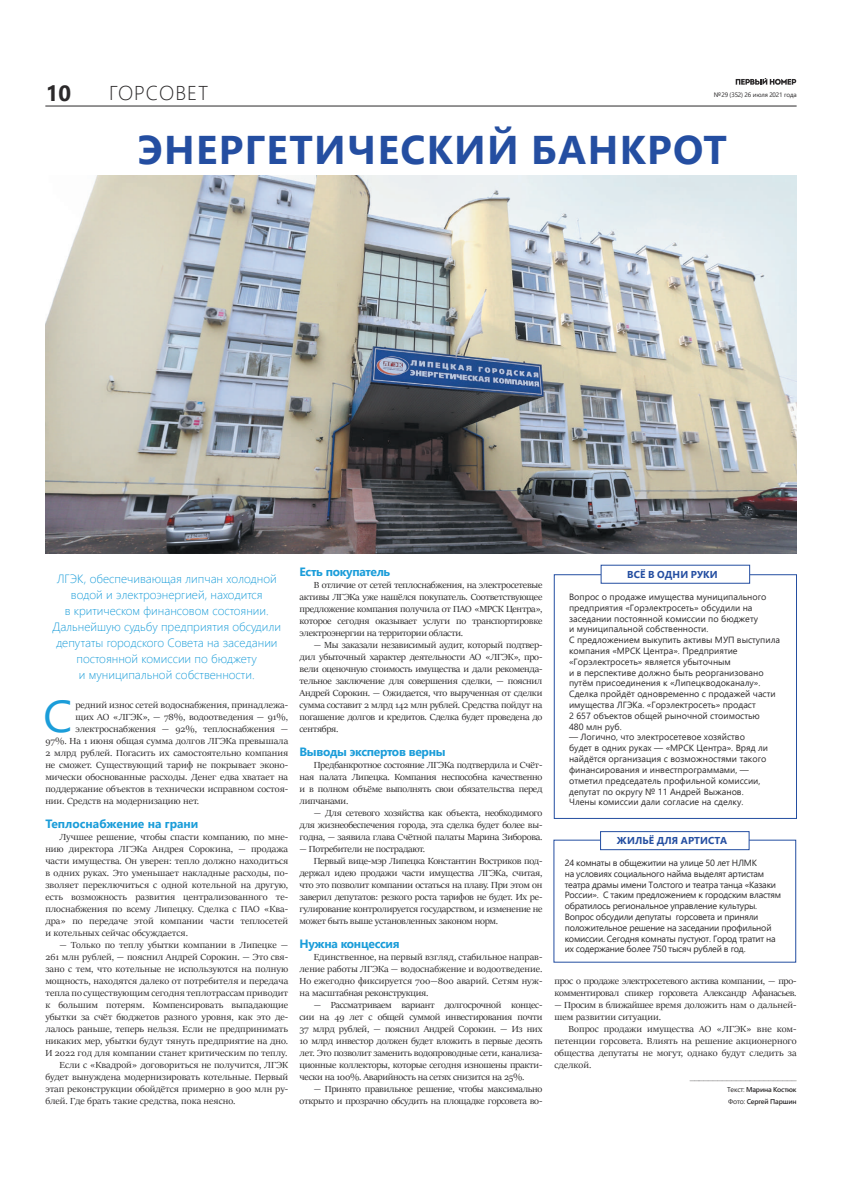
<style>
.page{position:relative;width:842px;height:1191px;background:#fff}
.page>*{position:absolute;margin:0;border:0;box-sizing:border-box;transform-origin:0 0}
.t1{font:44.5px "Segoe UI";color:#1b9dd9;scale:1.07 1}
.t2{font:700 40px "Segoe UI";letter-spacing:.035em;color:#244ea1}
.t3{font:700 22px "Segoe UI";color:#2b292a}
.t4{font:300 20px "Segoe UI";letter-spacing:.045em;color:#2b292a}
.t5{font:300 12px/16px "Segoe UI";color:#1b9dd9;text-align:center}
.t6{font:700 12px "Segoe UI";letter-spacing:-.025em;color:#1b9dd9}
.t7{font:700 12px "Segoe UI";color:#1b9dd9}
.t8{font:700 10px "Segoe UI";letter-spacing:.01em;color:#244ea1}
.t9{font:9.9px/12px "Sitka Banner";color:#2b292a;text-align:justify;scale:1.07 1}
.t10{font:9.9px/12px "Sitka Banner";letter-spacing:-.025em;color:#2b292a;text-align:right;scale:1.07 1}
.t11{font:9px/10.8px "Segoe UI";color:#2b292a}
.t12{font:9px/10.8px "Segoe UI";letter-spacing:-.025em;color:#2b292a}
.t13{font:600 7px/12px "Segoe UI";letter-spacing:-.025em;color:#2b292a}
.t14{font:6.4px "Segoe UI";letter-spacing:-.025em;color:#2b292a}
.s1{font-weight:400}
</style>
<div class="page">
<hr style="left:45px;top:105px;width:752px;height:1px;background:#2b292a">
<svg style="left:736px;top:78px;width:60px;height:7px"></svg>
<img style="left:45px;top:176px;width:752px;height:377px">
<div style="left:554px;top:574px;width:243px;height:245px;border:1px solid #244ea1"></div>
<div style="left:601px;top:565px;width:149px;height:18px;background:#fff"></div>
<div style="left:601px;top:564px;width:149px;height:20px;border:1px solid #244ea1"></div>
<div style="left:600px;top:831px;width:150px;height:19px;border:1px solid #244ea1"></div>
<h3 class="t3" style="left:46px;top:72px;width:27px">10</h3>
<h3 class="t4" style="left:109px;top:74px;width:100px">ГОРСОВЕТ</h3>
<p class="t14" style="left:714px;top:89px;width:84px">№ 29 (352) 26 июля 2021 года</p>
<h2 class="t2" style="left:138px;top:112px;width:590px">ЭНЕРГЕТИЧЕСКИЙ БАНКРОТ</h2>
<p class="t5" style="left:52px;top:569px;width:230px">ЛГЭК, обеспечивающая липчан холодной водой и электроэнергией, находится<br>в критическом финансовом состоянии.<br>Дальнейшую судьбу предприятия обсудили депутаты городского Совета на заседании постоянной комиссии по бюджету<br>и муниципальной собственности.</p>
<h1 class="t1" style="left:43px;top:674px;width:29px">С</h1>
<p class="t9" style="left:75px;top:699px;width:200px">редний износ сетей водоснабжения, принадлежа-</p>
<p class="t9" style="left:75px;top:711px;width:200px">щих АО «ЛГЭК», — 78%, водоотведения — 91%,</p>
<p class="t9" style="left:75px;top:723px;width:200px">электроснабжения — 92%, теплоснабжения —</p>
<p class="t9" style="left:45px;top:735px;width:228px">97%. На 1 июня общая сумма долгов ЛГЭКа превышала</p>
<p class="t9" style="left:45px;top:747px;width:228px">2 млрд рублей. Погасить их самостоятельно компания</p>
<p class="t9" style="left:45px;top:759px;width:228px">не сможет. Существующий тариф не покрывает эконо-</p>
<p class="t9" style="left:45px;top:771px;width:228px">мически обоснованные расходы. Денег едва хватает на</p>
<p class="t9" style="left:45px;top:783px;width:228px">поддержание объектов в технически исправном состоя-</p>
<p class="t9" style="left:45px;top:795px;width:145px">нии. Средств на модернизацию нет.</p>
<p class="t7" style="left:45px;top:812px;width:154px">Теплоснабжение на грани</p>
<p class="t9" style="left:45px;top:831px;width:228px;text-indent:14px">Лучшее решение, чтобы спасти компанию, по мне&shy;нию директора ЛГЭКа Андрея Сорокина, — продажа части имущества. Он уверен: тепло должно находиться в одних руках. Это уменьшает накладные расходы, по&shy;зволяет переключиться с одной котельной на другую, есть возможность развития централизованного те&shy;плоснабжения по всему Липецку. Сделка с ПАО «Ква&shy;дра» по передаче этой компании части теплосетей и котельных сейчас обсуждается.</p>
<p class="t9" style="left:60px;top:939px;width:215px">— Только по теплу убытки компании в Липецке —</p>
<p class="t9" style="left:45px;top:951px;width:228px">261 млн рублей, — пояснил Андрей Сорокин. — Это свя-</p>
<p class="t9" style="left:45px;top:963px;width:228px">зано с тем, что котельные не используются на полную</p>
<p class="t9" style="left:45px;top:975px;width:228px">мощность, находятся далеко от потребителя и передача</p>
<p class="t9" style="left:45px;top:987px;width:228px">тепла по существующим сегодня теплотрассам приводит</p>
<p class="t9" style="left:45px;top:999px;width:228px">к большим потерям. Компенсировать выпадающие</p>
<p class="t9" style="left:45px;top:1011px;width:228px">убытки за счёт бюджетов разного уровня, как это де-</p>
<p class="t9" style="left:45px;top:1023px;width:228px">лалось раньше, теперь нельзя. Если не предпринимать</p>
<p class="t9" style="left:45px;top:1035px;width:228px">никаких мер, убытки будут тянуть предприятие на дно.</p>
<p class="t9" style="left:45px;top:1047px;width:228px">И 2022 год для компании станет критическим по теплу.</p>
<p class="t9" style="left:60px;top:1059px;width:215px">Если с «Квадрой» договориться не получится, ЛГЭК</p>
<p class="t9" style="left:45px;top:1071px;width:228px">будет вынуждена модернизировать котельные. Первый</p>
<p class="t9" style="left:45px;top:1083px;width:228px">этап реконструкции обойдётся примерно в 900 млн ру-</p>
<p class="t9" style="left:45px;top:1095px;width:179px">блей. Где брать такие средства, пока неясно.</p>
<p class="t6" style="left:300px;top:560px;width:92px">Есть покупатель</p>
<p class="t9" style="left:300px;top:579px;width:228px;text-indent:14px">В отличие от сетей теплоснабжения, на электросетевые активы ЛГЭКа уже нашёлся покупатель. Соответствующее предложение компания получила от ПАО «МРСК Центра», которое сегодня оказывает услуги по транспортировке электроэнергии на территории области.</p>
<p class="t9" style="left:300px;top:639px;width:228px;text-indent:14px">— Мы заказали независимый аудит, который подтвер&shy;дил убыточный характер деятельности АО «ЛГЭК», про&shy;вели оценочную стоимость имущества и дали рекоменда&shy;тельное заключение для совершения сделки, — пояснил Андрей Сорокин. — Ожидается, что вырученная от сделки сумма составит 2 млрд 142 млн рублей. Средства пойдут на погашение долгов и кредитов. Сделка будет проведена до сентября.</p>
<p class="t6" style="left:300px;top:740px;width:147px">Выводы экспертов верны</p>
<p class="t9" style="left:300px;top:759px;width:228px;text-indent:14px">Предбанкротное состояние ЛГЭКа подтвердила и Счёт&shy;ная палата Липецка. Компания неспособна качественно и в полном объёме выполнять свои обязательства перед липчанами.</p>
<p class="t9" style="left:300px;top:807px;width:228px;text-indent:14px">— Для сетевого хозяйства как объекта, необходимого для жизнеобеспечения города, эта сделка будет более вы&shy;годна, — заявила глава Счётной палаты Марина Зиборова.</p>
<p class="t10" style="left:300px;top:843px;width:119px">— Потребители не пострадают.</p>
<p class="t10" style="left:314px;top:855px;width:215px">Первый вице-мэр Липецка Константин Востриков под-</p>
<p class="t10" style="left:300px;top:867px;width:228px">держал идею продажи части имущества ЛГЭКа, считая,</p>
<p class="t10" style="left:300px;top:879px;width:228px">что это позволит компании остаться на плаву. При этом он</p>
<p class="t10" style="left:300px;top:891px;width:228px">заверил депутатов: резкого роста тарифов не будет. Их ре-</p>
<p class="t10" style="left:300px;top:903px;width:228px">гулирование контролируется государством, и изменение не</p>
<p class="t10" style="left:300px;top:915px;width:187px">может быть выше установленных законом норм.</p>
<p class="t6" style="left:300px;top:932px;width:102px">Нужна концессия</p>
<p class="t9" style="left:300px;top:951px;width:228px;text-indent:14px">Единственное, на первый взгляд, стабильное направ&shy;ление работы ЛГЭКа — водоснабжение и водоотведение.<br>Но ежегодно фиксируется 700—800 аварий. Сетям нуж&shy;на масштабная реконструкция.</p>
<p class="t9" style="left:300px;top:999px;width:228px;text-indent:14px">— Рассматриваем вариант долгосрочной концес&shy;сии на 49 лет с общей суммой инвестирования почти 37 млрд рублей, — пояснил Андрей Сорокин. — Из них 10 млрд инвестор должен будет вложить в первые десять лет. Это позволит заменить водопроводные сети, канализа&shy;ционные коллекторы, которые сегодня изношены практи&shy;чески на 100%. Аварийность на сетях снизится на 25%.</p>
<p class="t10" style="left:300px;top:1083px;width:228px">— Принято правильное решение, чтобы максимально открыто и прозрачно обсудить на площадке горсовета во-</p>
<p class="t8" style="left:627px;top:565px;width:92px">ВСЁ В ОДНИ РУКИ</p>
<p class="t11" style="left:569px;top:590px;width:212px">Вопрос о продаже имущества муниципального предприятия «Горэлектросеть» обсудили на заседании постоянной комиссии по бюджету<br>и муниципальной собственности.<br>С предложением выкупить активы МУП выступила компания «МРСК Центра». Предприятие «Горэлектросеть» является убыточным<br>и в перспективе должно быть реорганизовано путём присоединения к «Липецкводоканалу».<br>Сделка пройдёт одновременно с продажей части имущества ЛГЭКа. «Горэлектросеть» продаст<br>2 657 объектов общей рыночной стоимостью<br>480 млн руб.</p>
<p class="t11" style="left:569px;top:731px;width:200px">— Логично, что электросетевое хозяйство будет в одних руках — «МРСК Центра». Вряд ли найдётся организация с возможностями такого финансирования и инвестпрограммами, — отметил председатель профильной комиссии, депутат по округу № 11 Андрей Выжанов.<br>Члены комиссии дали согласие на сделку.</p>
<p class="t8" style="left:617px;top:831px;width:112px">ЖИЛЬЁ ДЛЯ АРТИСТА</p>
<p class="t12" style="left:565px;top:856px;width:218px">24 комнаты в общежитии на улице 50 лет НЛМК<br>на условиях социального найма выделят артистам театра драмы имени Толстого и театра танца «Казаки России». С таким предложением к городским властям обратилось региональное управление культуры.<br>Вопрос обсудили депутаты горсовета и приняли положительное решение на заседании профильной комиссии. Сегодня комнаты пустуют. Город тратит на их содержание более 750 тысяч рублей в год.</p>
<p class="t10" style="left:554px;top:975px;width:228px;text-align:left">прос о продаже электросетевого актива компании, — про&shy;комментировал спикер горсовета Александр Афанасьев.</p>
<p class="t9" style="left:554px;top:999px;width:228px">— Просим в ближайшее время доложить нам о дальней&shy;шем развитии ситуации.</p>
<p class="t9" style="left:569px;top:1023px;width:215px">Вопрос продажи имущества АО «ЛГЭК» вне ком-</p>
<p class="t9" style="left:554px;top:1035px;width:228px">петенции горсовета. Влиять на решение акционерного</p>
<p class="t9" style="left:554px;top:1047px;width:228px">общества депутаты не могут, однако будут следить за</p>
<p class="t9" style="left:554px;top:1059px;width:36px">сделкой.</p>
<p class="t9" style="left:690px;top:1071px;width:101px">_______________________</p>
<p class="t13" style="left:727px;top:1083px;width:71px"><span class="s1">Текст:</span> Марина Костюк<br><span class="s1">Фото:</span> Сергей Паршин</p>
</div>
